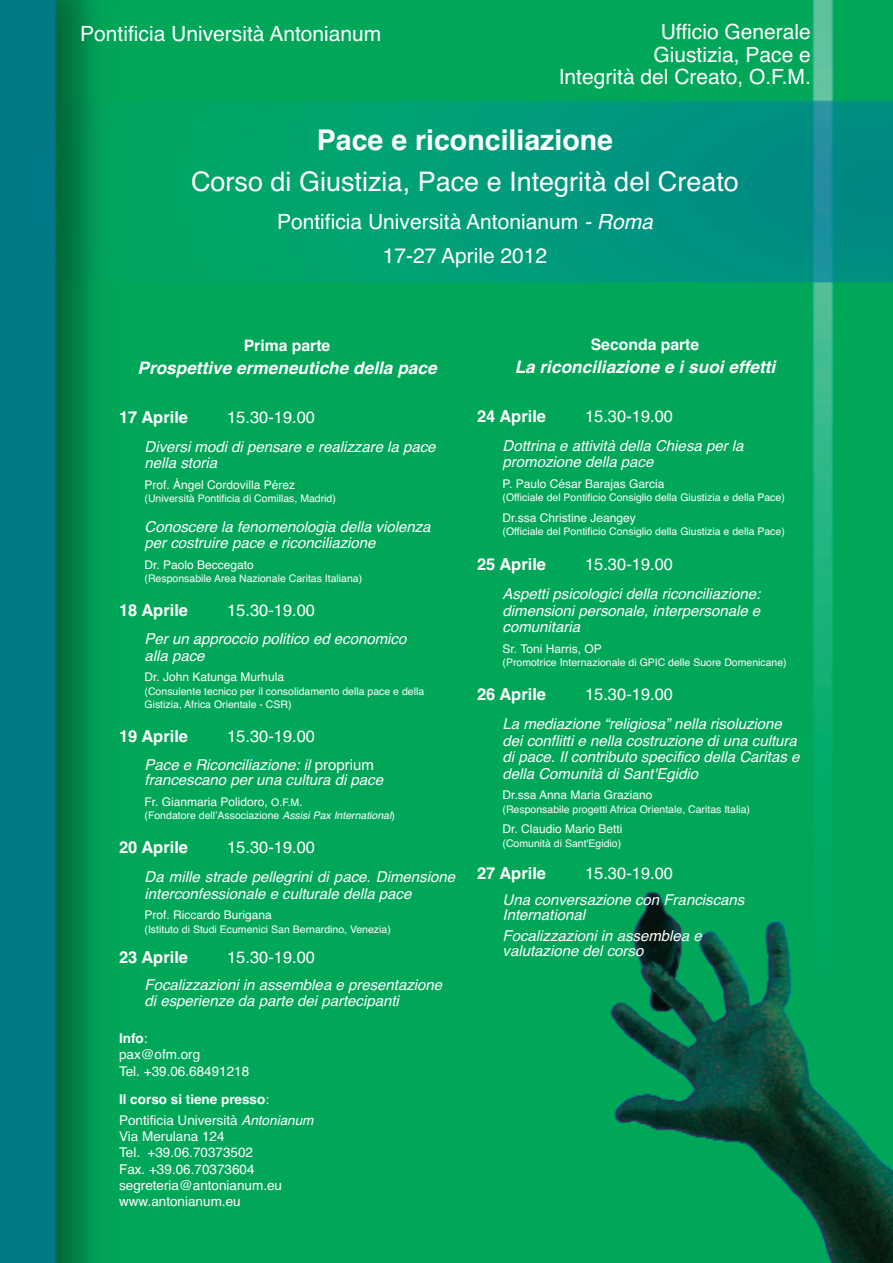
<style>
.page{position:relative;width:893px;height:1263px;background:#fff}
.page>*{position:absolute;margin:0;border:0;box-sizing:border-box;transform-origin:0 0}
.t1{font:700 28.5px "Helvetica";color:#fff}
.t2{font:27px "Helvetica";color:#fff}
.t3{font:21px/22.5px "Helvetica";color:#fff;text-align:center}
.t4{font:italic 700 17.25px "Helvetica";color:#fff}
.t5{font:16.5px "Helvetica";color:#fff}
.t6{font:700 16.5px "Helvetica";color:#fff}
.t7{font:700 15.75px "Helvetica";color:#fff}
.t8{font:italic 15px/16.5px "Helvetica";color:#fff}
.t9{font:13.5px/16.2px "Helvetica";color:#fff}
.t10{font:12px "Helvetica";color:#fff}
.t11{font:10.5px/13.2px "Helvetica";color:#fff}
.s1{font-style:italic}
.s2{font-style:normal}
.s3{font-size:10.5px}
.s4{font-weight:700}
</style>
<div class="page">
<img style="left:0;top:0;width:892px;height:1263px">
<h3 class="t3" style="left:80px;top:23px;width:303px">Pontificia Università Antonianum</h3>
<h3 class="t3" style="left:559px;top:21px;width:254px;text-align:right">Ufficio Generale<br>Giustizia, Pace e<br>Integrità del Creato, O.F.M.</h3>
<h1 class="t1" style="left:317px;top:123px;width:298px">Pace e riconciliazione</h1>
<h2 class="t2" style="left:191px;top:166px;width:549px">Corso di Giustizia, Pace e Integrità del Creato</h2>
<h3 class="t3" style="left:277px;top:205px;width:377px;line-height:33.8px">Pontificia Università Antonianum <span class="s1">- Roma<br></span>17-27 Aprile 2012</h3>
<p class="t7" style="left:244px;top:336px;width:88px">Prima parte</p>
<p class="t4" style="left:137px;top:357px;width:301px">Prospettive ermeneutiche della pace</p>
<p class="t6" style="left:119px;top:407px;width:71px">17 Aprile</p>
<p class="t5" style="left:227px;top:407px;width:90px">15.30-19.00</p>
<p class="t8" style="left:145px;top:438px;width:292px">Diversi modi di pensare e realizzare la pace nella storia</p>
<p class="t10" style="left:145px;top:478px;width:152px">Prof. Ángel Cordovilla Pérez</p>
<p class="t11" style="left:145px;top:492px;width:193px">(Università Pontificia di Comillas, Madrid)</p>
<p class="t8" style="left:145px;top:518px;width:288px">Conoscere la fenomenologia della violenza per costruire pace e riconciliazione</p>
<p class="t10" style="left:145px;top:558px;width:111px">Dr. Paolo Beccegato</p>
<p class="t11" style="left:145px;top:572px;width:219px">(Responsabile Area Nazionale Caritas Italiana)</p>
<p class="t6" style="left:119px;top:601px;width:71px">18 Aprile</p>
<p class="t5" style="left:227px;top:601px;width:90px">15.30-19.00</p>
<p class="t8" style="left:145px;top:631px;width:263px">Per un approccio politico ed economico alla pace</p>
<p class="t10" style="left:145px;top:670px;width:141px">Dr. John Katunga Murhula</p>
<p class="t11" style="left:145px;top:684px;width:281px">(Consulente tecnico per il consolidamento della pace e della<br>Gistizia, Africa Orientale - CSR)</p>
<p class="t6" style="left:119px;top:727px;width:71px">19 Aprile</p>
<p class="t5" style="left:227px;top:727px;width:90px">15.30-19.00</p>
<p class="t8" style="left:145px;top:757px;width:240px;line-height:15px">Pace e Riconciliazione: il <span class="s2">proprium </span>francescano per una cultura di pace</p>
<p class="t10" style="left:145px;top:795px;width:160px">Fr. Gianmaria Polidoro, <span class="s3">O.F.M</span>.</p>
<p class="t11" style="left:145px;top:809px;width:252px">(Fondatore dell’Associazione <span class="s1">Assisi Pax International</span>)</p>
<p class="t6" style="left:119px;top:837px;width:71px">20 Aprile</p>
<p class="t5" style="left:227px;top:837px;width:90px">15.30-19.00</p>
<p class="t8" style="left:145px;top:868px;width:312px">Da mille strade pellegrini di pace. Dimensione interconfessionale e culturale della pace</p>
<p class="t10" style="left:145px;top:908px;width:129px">Prof. Riccardo Burigana</p>
<p class="t11" style="left:145px;top:922px;width:248px">(Istituto di Studi Ecumenici San Bernardino, Venezia)</p>
<p class="t6" style="left:119px;top:948px;width:71px">23 Aprile</p>
<p class="t5" style="left:227px;top:948px;width:90px">15.30-19.00</p>
<p class="t8" style="left:145px;top:976px;width:299px">Focalizzazioni in assemblea e presentazione di esperienze da parte dei partecipanti</p>
<p class="t9" style="left:119px;top:1030px;width:132px"><span class="s4">Info</span>:<br>pax@ofm.org<br>Tel. +39.06.68491218</p>
<p class="t9" style="left:119px;top:1089px;width:196px;line-height:20.4px"><span class="s4">Il corso si tiene presso</span>:<br>Pontificia Università <span class="s1">Antonianum</span></p>
<p class="t9" style="left:119px;top:1128px;width:165px">Via Merulana 124<br>Tel. +39.06.70373502<br>Fax. +39.06.70373604 segreteria@antonianum.eu www.antonianum.eu</p>
<p class="t7" style="left:591px;top:335px;width:110px">Seconda parte</p>
<p class="t4" style="left:515px;top:357px;width:262px">La riconciliazione e i suoi effetti</p>
<p class="t6" style="left:477px;top:406px;width:71px">24 Aprile</p>
<p class="t5" style="left:585px;top:406px;width:90px">15.30-19.00</p>
<p class="t8" style="left:503px;top:437px;width:242px">Dottrina e attività della Chiesa per la promozione della pace</p>
<p class="t10" style="left:503px;top:477px;width:163px">P. Paulo César Barajas Garcia</p>
<p class="t11" style="left:503px;top:491px;width:284px">(Officiale del Pontificio Consiglio della Giustizia e della Pace)</p>
<p class="t10" style="left:503px;top:511px;width:135px">Dr.ssa Christine Jeangey</p>
<p class="t11" style="left:503px;top:525px;width:284px">(Officiale del Pontificio Consiglio della Giustizia e della Pace)</p>
<p class="t6" style="left:477px;top:554px;width:71px">25 Aprile</p>
<p class="t5" style="left:585px;top:554px;width:90px">15.30-19.00</p>
<p class="t8" style="left:503px;top:586px;width:259px;text-align:justify">Aspetti psicologici della riconciliazione: dimensioni personale, interpersonale e comunitaria</p>
<p class="t10" style="left:503px;top:642px;width:101px">Sr. Toni Harris, OP</p>
<p class="t11" style="left:503px;top:656px;width:286px">(Promotrice Internazionale di GPIC delle Suore Domenicane)</p>
<p class="t6" style="left:477px;top:684px;width:71px">26 Aprile</p>
<p class="t5" style="left:585px;top:684px;width:90px">15.30-19.00</p>
<p class="t8" style="left:503px;top:716px;width:298px">La mediazione “religiosa” nella risoluzione dei conflitti e nella costruzione di una cultura di pace. Il contributo specifico della Caritas e della Comunità di Sant'Egidio</p>
<p class="t10" style="left:503px;top:788px;width:152px">Dr.ssa Anna Maria Graziano</p>
<p class="t11" style="left:503px;top:802px;width:249px">(Responsabile progetti Africa Orientale, Caritas Italia)</p>
<p class="t10" style="left:503px;top:822px;width:122px">Dr. Claudio Mario Betti</p>
<p class="t11" style="left:503px;top:836px;width:120px">(Comunità di Sant'Egidio)</p>
<p class="t6" style="left:477px;top:863px;width:71px">27 Aprile</p>
<p class="t5" style="left:585px;top:863px;width:90px">15.30-19.00</p>
<p class="t8" style="left:503px;top:892px;width:243px;line-height:15px">Una conversazione con Franciscans<br>International</p>
<p class="t8" style="left:503px;top:929px;width:201px;line-height:15px">Focalizzazioni in assemblea e valutazione del corso</p>
</div>
